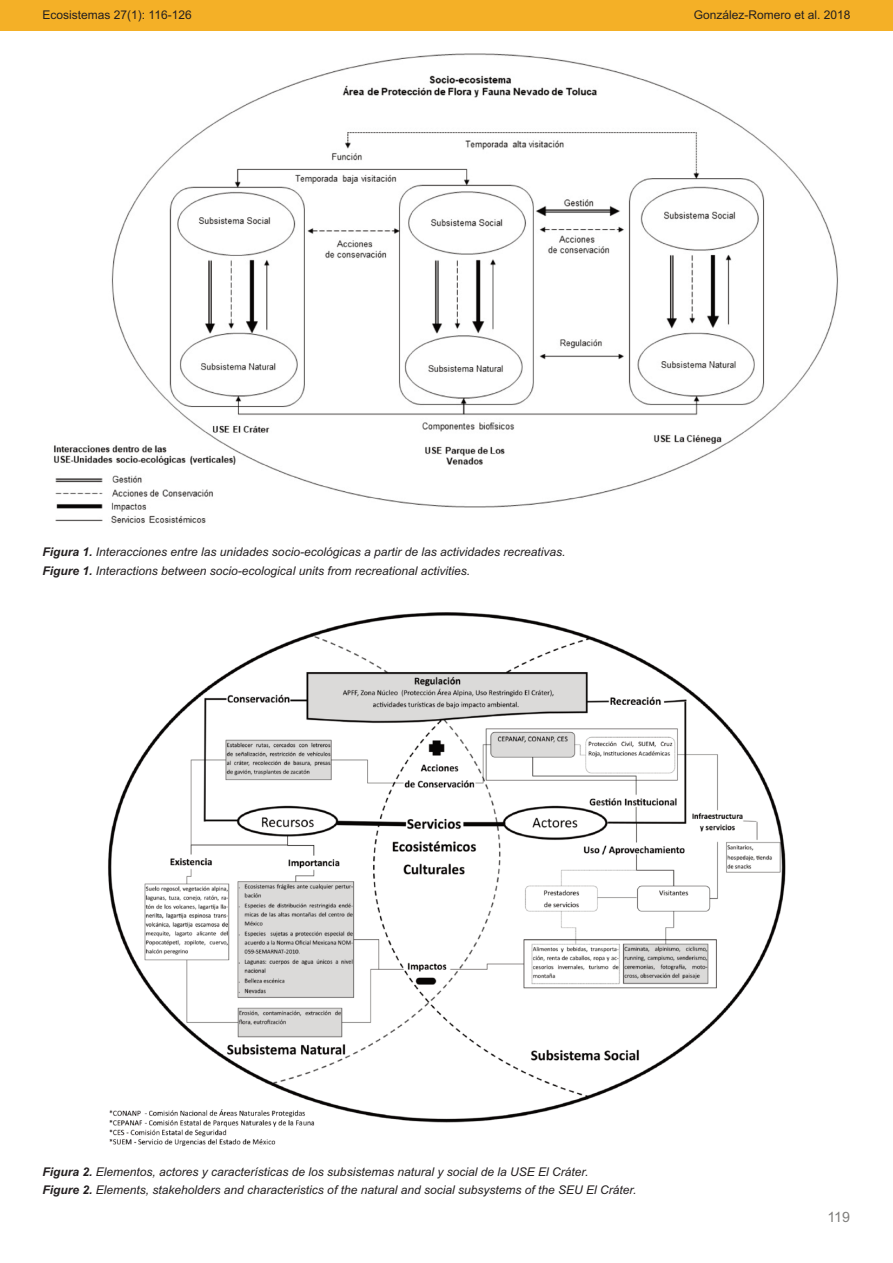
<style>
.page{position:relative;width:893px;height:1263px;background:#fff}
.page>*{position:absolute;margin:0;border:0;box-sizing:border-box;transform-origin:0 0}
.t1{font:14.25px "Arial";color:#7f7e7c}
.t2{font:italic 12px/18.6px "Arial";color:#231f20}
.t3{font:12px "Arial";color:#231f20}
.s1{font-weight:700}
</style>
<div class="page">
<div style="left:0;top:0;width:893px;height:30px;background:#f4b027"></div>
<img style="left:54px;top:53px;width:784px;height:471px">
<img style="left:108px;top:612px;width:678px;height:534px">
<p class="t3" style="left:43px;top:7px;width:151px">Ecosistemas 27(1): 116-126</p>
<p class="t3" style="left:694px;top:7px;width:158px">González-Romero et al. 2018</p>
<p class="t2" style="left:43px;top:543px;width:524px"><span class="s1">Figura 1.</span> Interacciones entre las unidades socio-ecológicas a partir de las actividades recreativas.<br><span class="s1">Figure 1.</span> Interactions between socio-ecological units from recreational activities.</p>
<p class="t2" style="left:43px;top:1162px;width:595px"><span class="s1">Figura 2.</span> Elementos, actores y características de los subsistemas natural y social de la USE El Cráter.<br><span class="s1">Figure 2.</span> Elements, stakeholders and characteristics of the natural and social subsystems of the SEU El Cráter.</p>
<p class="t1" style="left:827px;top:1209px;width:24px">119</p>
</div>
